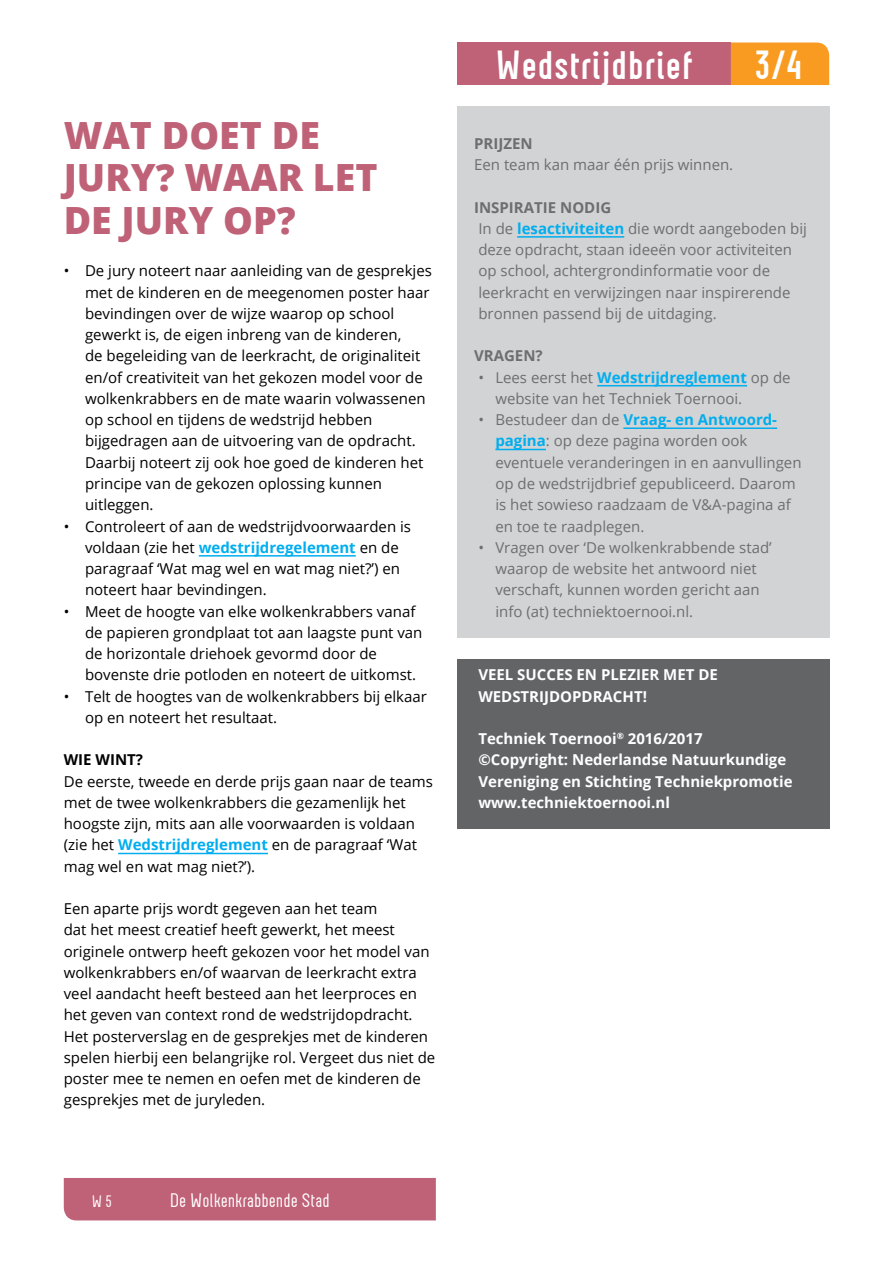
<style>
.page{position:relative;width:893px;height:1263px;background:#fff}
.page>*{position:absolute;margin:0;border:0;box-sizing:border-box;transform-origin:0 0}
.t1{font:700 40.5px "Neubau";color:#fff}
.t2{font:800 37.5px/42.5px "Open Sans";color:#bf6177}
.t3{font:19.5px "Neubau";color:#fff}
.t4{font:16.5px "Neubau";color:#fff}
.t5{font:15px/21.3px "Open Sans";color:#000}
.t6{font:15px/21.3px "Open Sans";color:#6d6e71}
.t7{font:700 15px/21.3px "Open Sans";color:#fff}
.t8{font:700 15px "Open Sans";color:#6d6e71}
.t9{font:700 15px "Open Sans";color:#000}
.s1{font-weight:700;color:#00aeef}
.s2{font-weight:700}
</style>
<div class="page">
<div style="left:457px;top:106px;width:372px;height:532px;background:#d1d3d4"></div>
<div style="left:457px;top:659px;width:372px;height:169px;background:#636466"></div>
<hr style="left:517px;top:236px;width:107px;height:2px;background:#00aeef">
<hr style="left:597px;top:385px;width:150px;height:1px;background:#00aeef">
<hr style="left:623px;top:427px;width:154px;height:2px;background:#00aeef">
<hr style="left:495px;top:449px;width:51px;height:1px;background:#00aeef">
<hr style="left:199px;top:555px;width:157px;height:2px;background:#00aeef">
<hr style="left:118px;top:853px;width:150px;height:1px;background:#00aeef">
<div style="left:457px;top:43px;width:274px;height:42px;background:#bf6177"></div>
<div style="left:731px;top:43px;width:98px;height:42px;background:#f99b20"></div>
<div style="left:64px;top:1178px;width:372px;height:42px;background:#bf6177"></div>
<h2 class="t2" style="left:64px;top:112px;width:258px">WAT DOETDE<br>JURY? WAAR</h2>
<h2 class="t2" style="left:313px;top:155px;width:64px">LET</h2>
<h2 class="t2" style="left:64px;top:197px;width:234px">DE JURY OP?</h2>
<p class="t5" style="left:85px;top:260px;width:348px;text-indent:-21px">• De jury noteert naar aanleiding van de gesprekjes met de kinderen en de meegenomen poster haar bevindingen over de wijze waarop op school gewerkt is, de eigen inbreng van de kinderen,<br>de begeleiding van de leerkracht, de originaliteit en/of creativiteit van het gekozen model voor de wolkenkrabbers en de mate waarin volwassenen op school en tijdens de wedstrijd hebben bijgedragen aan de uitvoering van de opdracht.<br>Daarbij noteert zij ook hoe goed de kinderen het principe van de gekozen oplossing kunnen uitleggen.</p>
<p class="t5" style="left:85px;top:515px;width:328px;text-indent:-21px">• Controleert of aan de wedstrijdvoorwaarden is voldaan (zie het <span class="s1">wedstrijdregelement</span> en de paragraaf ‘Wat mag wel en wat mag niet?’) en noteert haar bevindingen.</p>
<p class="t5" style="left:85px;top:600px;width:339px;text-indent:-21px">• Meet de hoogte van elke wolkenkrabbers vanaf de papieren grondplaat tot aan laagste punt van de horizontale driehoek gevormd door de bovenste drie potloden en noteert de uitkomst.</p>
<p class="t5" style="left:85px;top:685px;width:343px;text-indent:-21px">• Telt de hoogtes van de wolkenkrabbers bij elkaar op en noteert het resultaat.</p>
<p class="t9" style="left:64px;top:749px;width:81px">WIE WINT?</p>
<p class="t5" style="left:64px;top:770px;width:371px">De eerste, tweede en derde prijs gaan naar de teams met de twee wolkenkrabbers die gezamenlijk het hoogste zijn, mits aan alle voorwaarden is voldaan (zie het <span class="s1">Wedstrijdreglement</span> en de paragraaf ‘Wat mag wel en wat mag niet?’).</p>
<p class="t5" style="left:64px;top:898px;width:373px">Een aparte prijs wordt gegeven aan het team<br>dat het meest creatief heeft gewerkt, het meest originele ontwerp heeft gekozen voor het model van wolkenkrabbers en/of waarvan de leerkracht extra veel aandacht heeft besteed aan het leerproces en het geven van context rond de wedstrijdopdracht.<br>Het posterverslag en de gesprekjes met de kinderen spelen hierbij een belangrijke rol. Vergeet dus niet de poster mee te nemen en oefen met de kinderen de gesprekjes met de juryleden.</p>
<p class="t4" style="left:92px;top:1192px;width:22px">W 5</p>
<h3 class="t3" style="left:170px;top:1189px;width:161px">De Wolkenkrabbende Stad</h3>
<h1 class="t1" style="left:495px;top:42px;width:199px">Wedstrijdbrief</h1>
<h1 class="t1" style="left:754px;top:42px;width:51px">3/4</h1>
<p class="t8" style="left:474px;top:133px;width:48px">PRIJZEN</p>
<p class="t6" style="left:474px;top:154px;width:261px">Een team kan maar één prijs winnen.</p>
<p class="t6" style="left:474px;top:196px;width:334px"><span class="s2">I nspiratie nodig<br></span>In de <span class="s1">lesactiviteiten</span> die wordt aangeboden bij deze opdracht, staan ideeën voor activiteiten op school, achtergrondinformatie voor de leerkracht en verwijzingen naar inspirerende bronnen passend bij de uitdaging.</p>
<p class="t8" style="left:474px;top:345px;width:11px">VRA</p>
<p class="t8" style="left:504px;top:345px;width:40px">GEN?</p>
<p class="t6" style="left:495px;top:366px;width:297px;text-indent:-17px">• Lees eerst het <span class="s1">Wedstrijdreglement</span> op de website van het Techniek Toernooi.</p>
<p class="t6" style="left:495px;top:409px;width:308px;text-indent:-17px">• Bestudeer dan de <span class="s1">Vraag- en Antwoord&shy;pagina</span>: op deze pagina worden ook eventuele veranderingen in en aanvullingen op de wedstrijdbrief gepubliceerd. Daarom is het sowieso raadzaam de V&amp;A-pagina af en toe te raadplegen.</p>
<p class="t6" style="left:495px;top:536px;width:278px;text-indent:-17px">• Vragen over ‘De wolkenkrabbende stad’ waarop de website het antwoord niet verschaft, kunnen worden gericht aan info (at) techniektoernooi.nl.</p>
<p class="t7" style="left:478px;top:664px;width:50px">Veel succ</p>
<p class="t7" style="left:478px;top:664px;width:241px;text-indent:78px">es en plezier met de wedstrijdopd racht!</p>
<p class="t7" style="left:478px;top:728px;width:316px">Techniek Toernooi<sup>®</sup> 2016/2017 ©Copyright: N ederlandse Natuurkundige Vereniging en Stichting Techniekpromotie www.techniektoernooi.nl</p>
</div>
